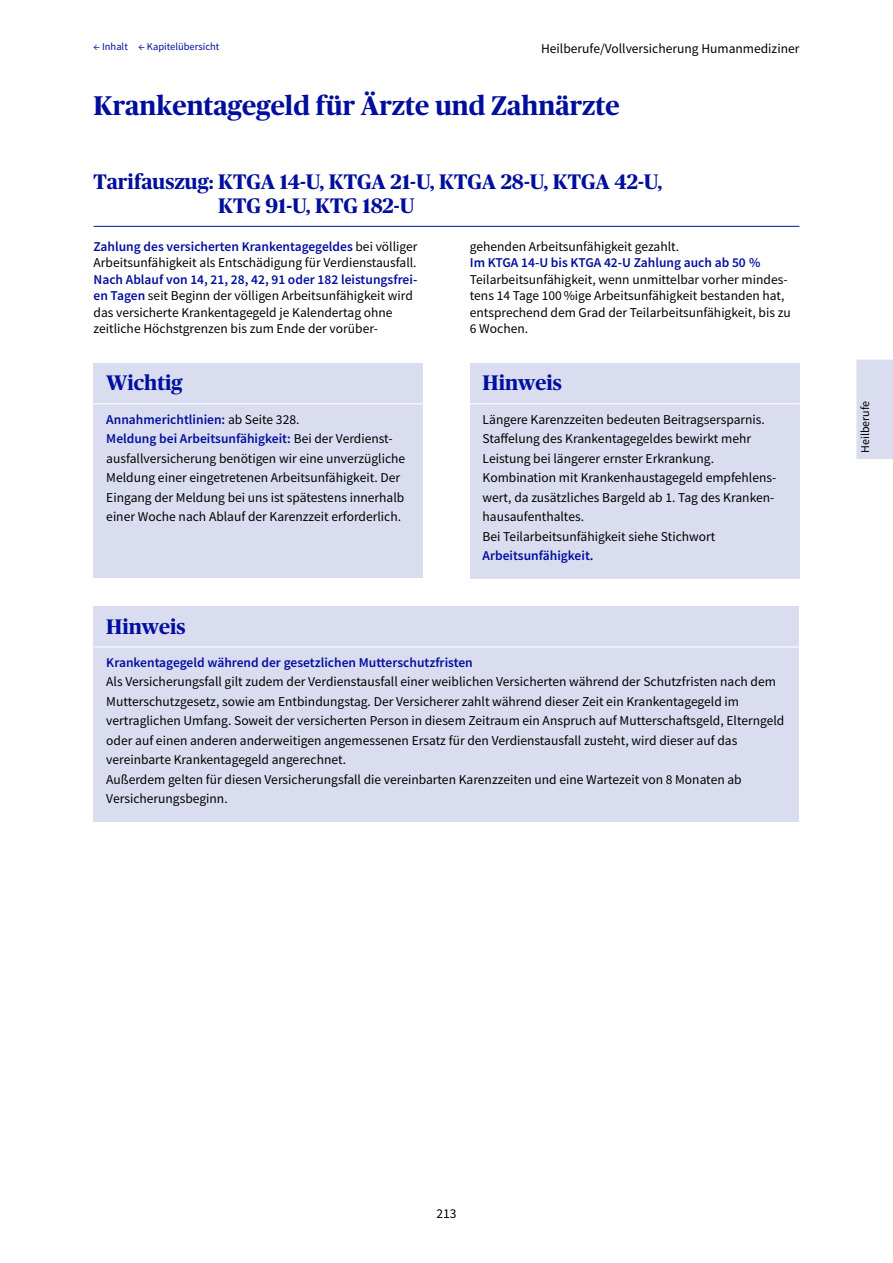
<style>
.page{position:relative;width:893px;height:1263px;background:#fff}
.page>*{position:absolute;margin:0;border:0;box-sizing:border-box;transform-origin:0 0}
.t1{font:700 27px "Publico Headline";color:#000e9e}
.t2{font:700 21px/24px "Publico Headline";color:#000e9e}
.t3{font:13.5px/19.5px "Source Sans Pro";color:#000}
.t4{font:600 13.5px "Source Sans Pro";color:#000e9e}
.t5{font:12px "Source Sans Pro";color:#000}
.t6{font:10.5px "Source Sans Pro";color:#000e9e}
.s1{font-weight:600;color:#000e9e}
</style>
<div class="page">
<div style="left:856px;top:359px;width:37px;height:100px;background:#daddf0"></div>
<hr style="left:94px;top:226px;width:705px;height:1px;background:#000e9e">
<div style="left:94px;top:363px;width:329px;height:46px;background:#daddf0"></div>
<hr style="left:94px;top:403px;width:329px;height:1px;background:#fff">
<div style="left:94px;top:405px;width:329px;height:37px;background:#daddf0"></div>
<div style="left:94px;top:424px;width:329px;height:115px;background:#daddf0"></div>
<div style="left:94px;top:522px;width:329px;height:37px;background:#daddf0"></div>
<div style="left:94px;top:541px;width:329px;height:37px;background:#daddf0"></div>
<div style="left:470px;top:363px;width:329px;height:46px;background:#daddf0"></div>
<hr style="left:470px;top:403px;width:329px;height:1px;background:#fff">
<div style="left:470px;top:405px;width:329px;height:76px;background:#daddf0"></div>
<div style="left:470px;top:463px;width:329px;height:76px;background:#daddf0"></div>
<div style="left:470px;top:522px;width:329px;height:56px;background:#daddf0"></div>
<div style="left:94px;top:606px;width:705px;height:47px;background:#daddf0"></div>
<hr style="left:94px;top:646px;width:705px;height:1px;background:#fff">
<div style="left:94px;top:648px;width:705px;height:37px;background:#daddf0"></div>
<div style="left:94px;top:668px;width:705px;height:114px;background:#daddf0"></div>
<div style="left:94px;top:765px;width:705px;height:56px;background:#daddf0"></div>
<p class="t3" style="left:541px;top:38px;width:260px">Heilberufe/Vollversicherung Humanmediziner</p>
<p class="t6" style="left:94px;top:40px;width:127px">← Inhalt ← Kapitelübersicht</p>
<h1 class="t1" style="left:94px;top:86px;width:527px">Krankentagegeld für Ärzte und Zahnärzte</h1>
<h2 class="t2" style="left:218px;top:169px;width:446px;text-indent:-125px">Tarifauszug: KTGA 14-U, KTGA 21-U, KTGA 28-U, KTGA 42-U,<br>KTG 91-U, KTG 182-U</h2>
<p class="t3" style="left:94px;top:238px;width:325px;line-height:16.5px"><span class="s1">Zahlung des versicherten Krankentagegeldes</span> bei völliger<br>Arbeitsunfähigkeit als Entschädigung für Verdienstausfall.</p>
<p class="t3" style="left:94px;top:271px;width:325px;line-height:16.5px"><span class="s1">Nach Ablauf von 14, 21, 28, 42, 91 oder 182 leistungsfrei&shy;en Tagen</span> seit Beginn der völligen Arbeitsunfähigkeit wird das versicherte Krankentagegeld je Kalendertag ohne zeitliche Höchstgrenzen bis zum Ende der vorüber-</p>
<p class="t3" style="left:470px;top:237px;width:211px">gehenden Arbeitsunfähigkeit gezahlt.</p>
<p class="t4" style="left:470px;top:254px;width:292px">Im KTGA 14-U bis KTGA 42-U Zahlung auch ab 50 %</p>
<p class="t3" style="left:470px;top:271px;width:322px;line-height:16.5px">Teilarbeitsunfähigkeit, wenn unmittelbar vorher mindes&shy;tens 14 Tage 100%ige Arbeitsunfähigkeit bestanden hat, entsprechend dem Grad der Teilarbeitsunfähigkeit, bis zu 6 Wochen.</p>
<h2 class="t2" style="left:106px;top:370px;width:78px">Wichtig</h2>
<p class="t3" style="left:106px;top:409px;width:300px"><span class="s1">Annahmerichtlinien:</span> ab Seite 328.<br><span class="s1">Meldung bei Arbeitsunfähigkeit:</span> Bei der Verdienst&shy;ausfallversicherung benötigen wir eine unverzügliche Meldung einer eingetretenen Arbeitsunfähigkeit. Der Eingang der Meldung bei uns ist spätestens innerhalb einer Woche nach Ablauf der Karenzzeit erforderlich.</p>
<h2 class="t2" style="left:483px;top:370px;width:81px">Hinweis</h2>
<p class="t3" style="left:483px;top:409px;width:295px">Längere Karenzzeiten bedeuten Beitragsersparnis.<br>Staffelung des Krankentagegeldes bewirkt mehr Leistung bei längerer ernster Erkrankung.<br>Kombination mit Krankenhaustagegeld empfehlens&shy;wert, da zusätzliches Bargeld ab 1. Tag des Kranken&shy;hausaufenthaltes.<br>Bei Teilarbeitsunfähigkeit siehe Stichwort</p>
<p class="t4" style="left:483px;top:547px;width:112px">Arbeitsunfähigkeit.</p>
<h2 class="t2" style="left:106px;top:613px;width:81px">Hinweis</h2>
<p class="t4" style="left:106px;top:653px;width:368px">Krankentagegeld während der gesetzlichen Mutterschutzfristen</p>
<p class="t3" style="left:106px;top:672px;width:680px">Als Versicherungsfall gilt zudem der Verdienstausfall einer weiblichen Versicherten während der Schutzfristen nach dem Mutterschutzgesetz, sowie am Entbindungstag. Der Versicherer zahlt während dieser Zeit ein Krankentagegeld im vertraglichen Umfang. Soweit der versicherten Person in diesem Zeitraum ein Anspruch auf Mutterschaftsgeld, Elterngeld oder auf einen anderen anderweitigen angemessenen Ersatz für den Verdienstausfall zusteht, wird dieser auf das vereinbarte Krankentagegeld angerechnet.<br>Außerdem gelten für diesen Versicherungsfall die vereinbarten Karenzzeiten und eine Wartezeit von 8 Monaten ab Versicherungsbeginn.</p>
<p class="t5" style="left:858px;top:453px;width:54px;rotate:-90deg">Heilberufe</p>
<p class="t3" style="left:436px;top:1203px;width:22px">213</p>
</div>
